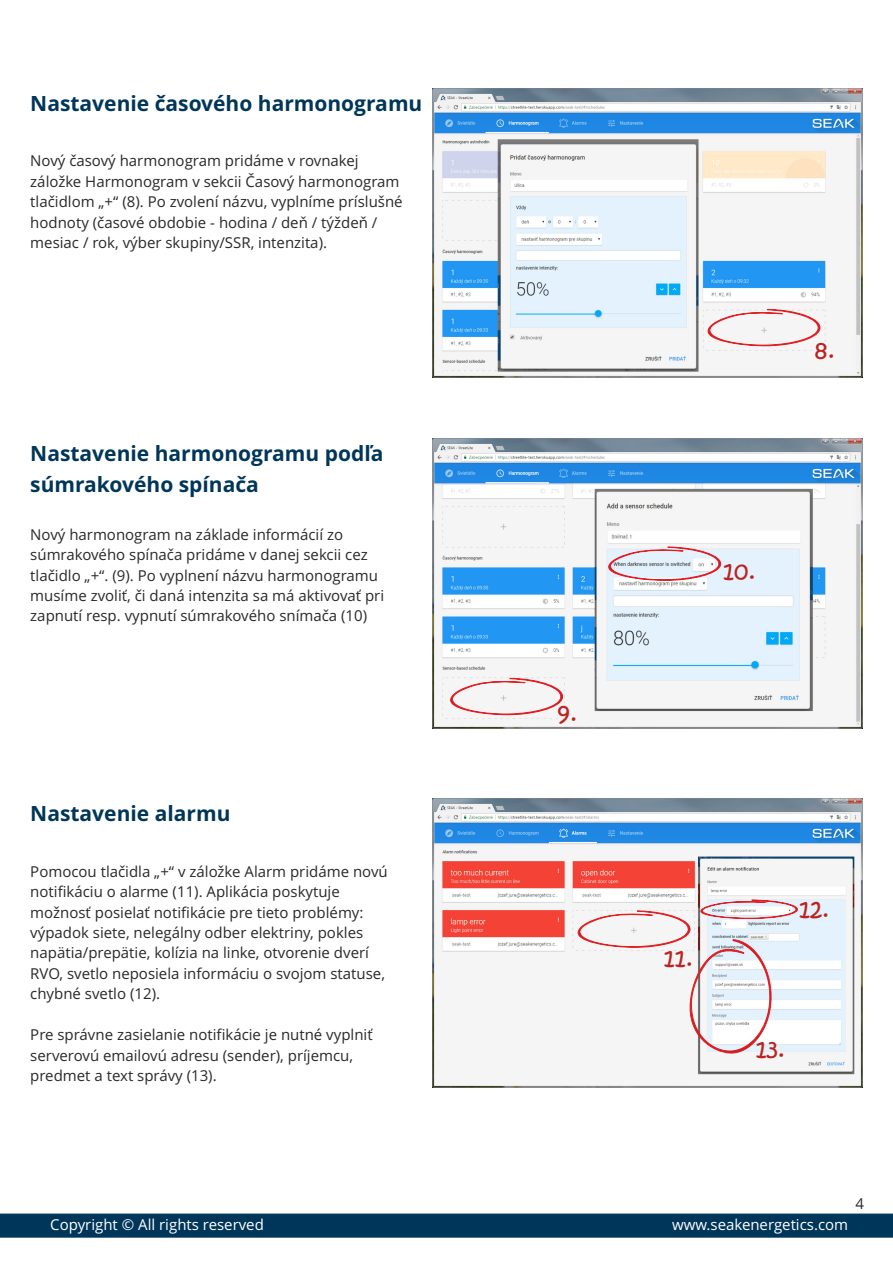
<style>
.page{position:relative;width:893px;height:1263px;background:#fff}
.page>*{position:absolute;margin:0;border:0;box-sizing:border-box;transform-origin:0 0}
.t1{font:24px "Kristen ITC";color:#ba2421}
.t2{font:700 21px/30.5px "Open Sans";color:#003659}
.t3{font:15px/20.4px "Open Sans";color:#2b2929}
.t4{font:15px "Open Sans";color:#fff}
</style>
<div class="page">
<img style="left:433px;top:88px;width:430px;height:289px">
<svg style="left:704px;top:309px;width:119px;height:37px"></svg>
<img style="left:433px;top:439px;width:430px;height:289px">
<svg style="left:446px;top:678px;width:120px;height:37px"></svg>
<svg style="left:604px;top:524px;width:120px;height:57px"></svg>
<img style="left:433px;top:799px;width:429px;height:289px">
<svg style="left:574px;top:884px;width:226px;height:170px"></svg>
<svg style="left:0;top:1213px;width:893px;height:25px;background:#093d5f"></svg>
<h2 class="t2" style="left:30px;top:90px;width:394px">Nastavenie časového harmonogramu</h2>
<p class="t3" style="left:30px;top:152px;width:374px">Nový časový harmonogram pridáme v rovnakej záložke Harmonogram v sekcii Časový harmonogram tlačidlom „+“ (8). Po zvolení názvu, vyplníme príslušné hodnoty (časové obdobie - hodina / deň / týždeň / mesiac / rok, výber skupiny/SSR, intenzita).</p>
<h2 class="t2" style="left:30px;top:441px;width:355px">Nastavenie harmonogramu podľa súmrakového spínača</h2>
<p class="t3" style="left:30px;top:525px;width:355px">Nový harmonogram na základe informácií zo súmrakového spínača pridáme v danej sekcii cez tlačidlo „+“. (9). Po vyplnení názvu harmonogramu musíme zvoliť, či daná intenzita sa má aktivovať pri zapnutí resp. vypnutí súmrakového snímača (10)</p>
<h2 class="t2" style="left:30px;top:801px;width:202px">Nastavenie alarmu</h2>
<p class="t3" style="left:30px;top:862px;width:359px">Pomocou tlačidla „+“ v záložke Alarm pridáme novú notifikáciu o alarme (11). Aplikácia poskytuje možnosť posielať notifikácie pre tieto problémy: výpadok siete, nelegálny odber elektriny, pokles napätia/prepätie, kolízia na linke, otvorenie dverí RVO, svetlo neposiela informáciu o svojom statuse, chybné svetlo (12).</p>
<p class="t3" style="left:30px;top:1026px;width:344px">Pre správne zasielanie notifikácie je nutné vyplniť serverovú emailovú adresu (sender), príjemcu, predmet a text správy (13).</p>
<h1 class="t1" style="left:558px;top:697px;width:21px">9.</h1>
<h1 class="t1" style="left:815px;top:335px;width:21px">8.</h1>
<h1 class="t1" style="left:723px;top:556px;width:34px">10.</h1>
<h1 class="t1" style="left:664px;top:943px;width:31px">11.</h1>
<h1 class="t1" style="left:799px;top:893px;width:32px">12.</h1>
<h1 class="t1" style="left:756px;top:1034px;width:31px">13.</h1>
<p class="t4" style="left:50px;top:1219px;width:215px">Copyright © All rights reserved</p>
<p class="t4" style="left:672px;top:1219px;width:178px">www.seakenergetics.com</p>
<p class="t3" style="left:855px;top:1194px;width:10px">4</p>
</div>
